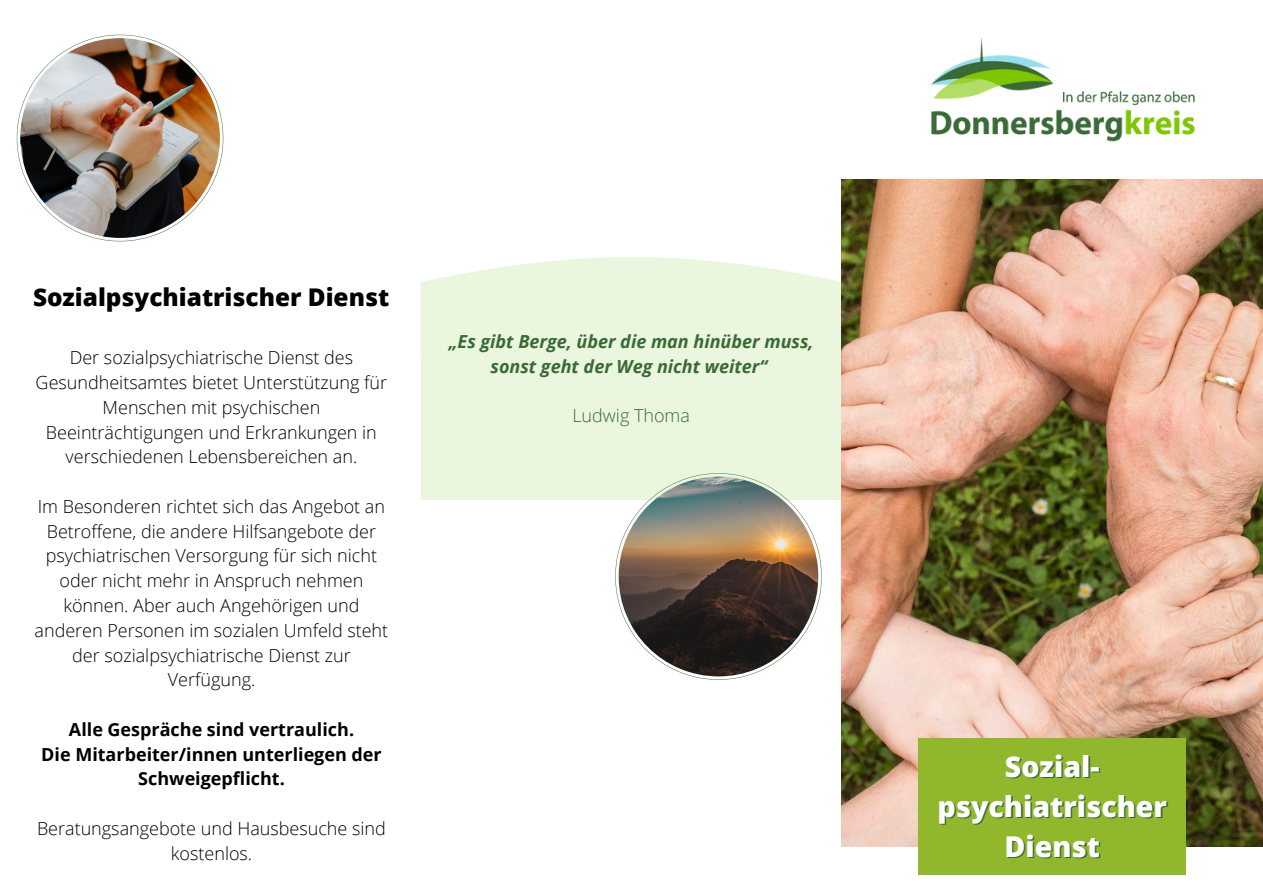
<style>
.page{position:relative;width:1263px;height:894px;background:#fff}
.page>*{position:absolute;margin:0;border:0;box-sizing:border-box;transform-origin:0 0}
.t1{font:800 28.65px/39.9px "Open Sans";color:#fff;text-align:center}
.t2{font:800 24.3px "Open Sans";color:#000}
.t3{font:300 18px/24.8px "Open Sans";color:#000;text-align:center}
.t4{font:700 18px/24.8px "Open Sans";color:#000;text-align:center}
.t5{font:italic 700 18px/24.8px "Open Sans";color:#396a37;text-align:center}
.t6{font:300 18px "Open Sans";color:#396a37}
</style>
<div class="page">
<img style="left:931px;top:38px;width:265px;height:104px">
<svg style="left:17px;top:35px;width:206px;height:206px"></svg>
<img style="left:20px;top:38px;width:200px;height:200px;border-radius:50%">
<svg style="left:421px;top:257px;width:421px;height:100px;background:#ebf6df"></svg>
<div style="left:421px;top:357px;width:421px;height:143px;background:#eaf6dd"></div>
<img style="left:842px;top:179px;width:420px;height:667px">
<div style="left:918px;top:738px;width:268px;height:136px;background:#91b82d"></div>
<svg style="left:615px;top:473px;width:207px;height:206px"></svg>
<img style="left:619px;top:476px;width:199px;height:200px;border-radius:50%">
<h2 class="t2" style="left:33px;top:280px;width:358px">Sozialpsychiatrischer Dienst</h2>
<p class="t3" style="left:36px;top:345px;width:353px">Der sozialpsychiatrische Dienst des Gesundheitsamtes bietet Unterstützung für Menschen mit psychischen Beeinträchtigungen und Erkrankungen in verschiedenen Lebensbereichen an.</p>
<p class="t3" style="left:35px;top:493px;width:355px">Im Besonderen richtet sich das Angebot an Betroffene, die andere Hilfsangebote der psychiatrischen Versorgung für sich nicht oder nicht mehr in Anspruch nehmen können. Aber auch Angehörigen und anderen Personen im sozialen Umfeld steht der sozialpsychiatrische Dienst zur Verfügung.</p>
<p class="t4" style="left:41px;top:716px;width:342px">Alle Gespräche sind vertraulich.<br>Die Mitarbeiter/innen unterliegen der<br>Schweigepflicht.</p>
<p class="t3" style="left:37px;top:815px;width:350px">Beratungsangebote und Hausbesuche sind kostenlos.</p>
<p class="t5" style="left:449px;top:328px;width:366px">„Es gibt Berge, über die man hinüber muss, sonst geht der Weg nicht weiter“</p>
<p class="t6" style="left:572px;top:403px;width:119px">Ludwig Thoma</p>
<h1 class="t1" style="left:937px;top:745px;width:231px">Sozial&shy;psychiatrischer<br>Dienst</h1>
</div>
